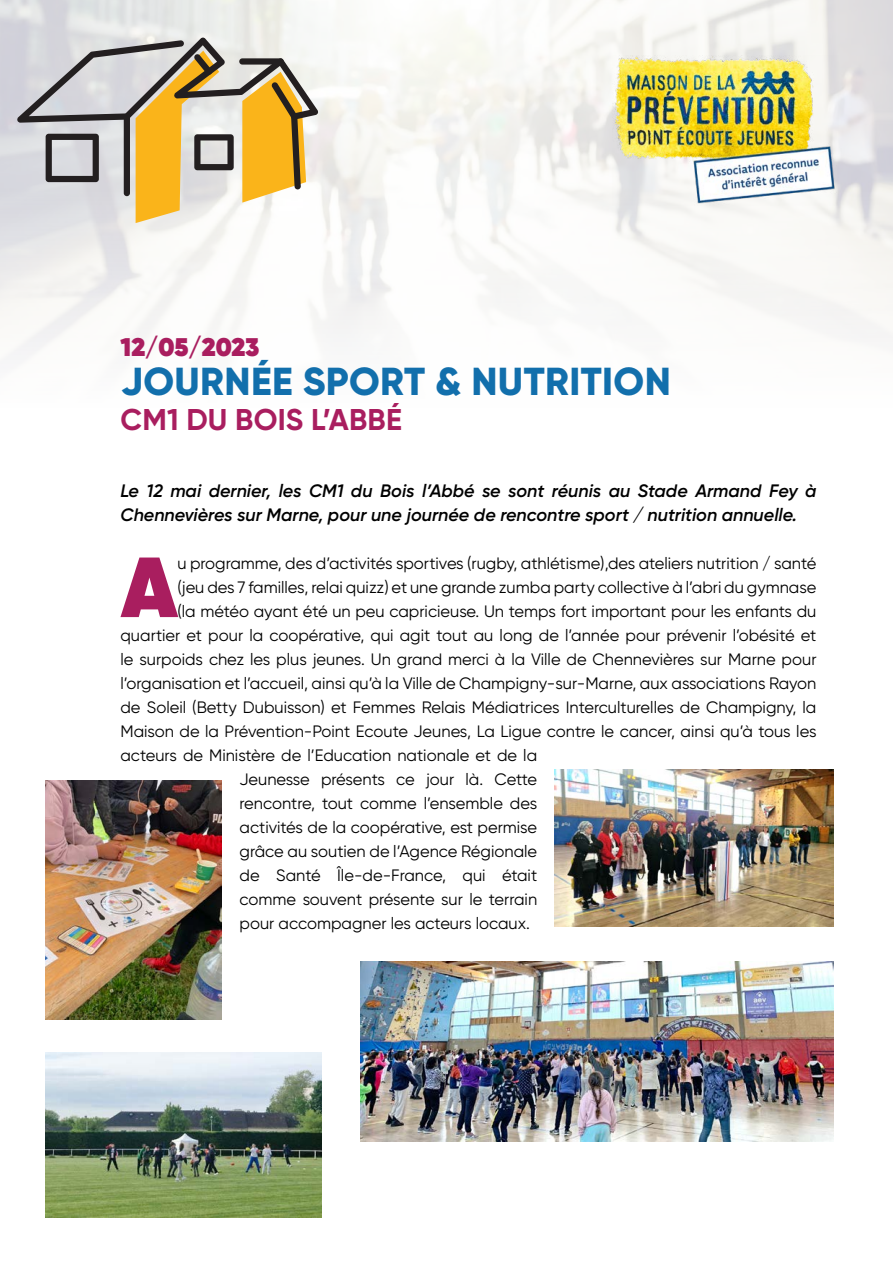
<style>
.page{position:relative;width:893px;height:1263px;background:#fff}
.page>*{position:absolute;margin:0;border:0;box-sizing:border-box;transform-origin:0 0}
.t1{font:800 85.05px "Gilroy";color:#a91e5f}
.t2{font:800 39px "Gilroy";letter-spacing:.01em;color:#126fac}
.t3{font:700 30px "Gilroy";letter-spacing:.01em;color:#a91e5f}
.t4{font:800 25.5px "Gilroy";color:#a91e5f}
.t5{font:italic 600 18px/24px "Gilroy";color:#000}
.t6{font:16.5px "Gilroy";color:#000}
</style>
<div class="page">
<svg style="left:17px;top:38px;width:301px;height:151px;background:#c9c9cb"></svg>
<div style="left:124px;top:113px;width:6px;height:83px;background:#231f20;border-radius:3px"></div>
<svg style="left:242px;top:72px;width:64px;height:131px;background:#dbaa40"></svg>
<svg style="left:46px;top:134px;width:53px;height:48px;background:#8c8b8e"></svg>
<svg style="left:136px;top:51px;width:98px;height:172px;background:#d3ba83"></svg>
<div style="left:239px;top:58px;width:45px;height:7px;background:#231f20;border-radius:3px"></div>
<img style="left:612px;top:55px;width:227px;height:150px">
<img style="left:46px;top:1053px;width:275px;height:164px">
<img style="left:45px;top:780px;width:177px;height:239px">
<img style="left:361px;top:961px;width:472px;height:180px">
<img style="left:554px;top:769px;width:279px;height:158px">
<h3 class="t4" style="left:120px;top:331px;width:140px">12/05/2023</h3>
<h2 class="t2" style="left:121px;top:357px;width:552px">JOURNÉE SPORT &amp; NUTRITION</h2>
<h3 class="t3" style="left:121px;top:401px;width:283px">CM1 DU BOIS L’ABBÉ</h3>
<p class="t5" style="left:120px;top:479px;width:698px">Le 12 mai dernier, les CM1 du Bois l’Abbé se sont réunis au Stade Armand Fey à<br>Chennevières sur Marne, pour une journée de rencontre sport / nutrition annuelle.</p>
<h1 class="t1" style="left:121px;top:533px;width:58px">A</h1>
<p class="t6" style="left:177px;top:553px;width:640px">u programme, des d’activités sportives (rugby, athlétisme),des ateliers nutrition / santé</p>
<p class="t6" style="left:177px;top:577px;width:640px">(jeu des 7 familles, relai quizz) et une grande zumba party collective à l’abri du gymnase</p>
<p class="t6" style="left:177px;top:601px;width:640px">(la météo ayant été un peu capricieuse. Un temps fort important pour les enfants du</p>
<p class="t6" style="left:120px;top:625px;width:697px">quartier et pour la coopérative, qui agit tout au long de l’année pour prévenir l’obésité et</p>
<p class="t6" style="left:120px;top:649px;width:697px">le surpoids chez les plus jeunes. Un grand merci à la Ville de Chennevières sur Marne pour</p>
<p class="t6" style="left:120px;top:673px;width:697px">l’organisation et l’accueil, ainsi qu’à la Ville de Champigny-sur-Marne, aux associations Rayon</p>
<p class="t6" style="left:120px;top:697px;width:697px">de Soleil (Betty Dubuisson) et Femmes Relais Médiatrices Interculturelles de Champigny, la</p>
<p class="t6" style="left:120px;top:721px;width:697px">Maison de la Prévention-Point Ecoute Jeunes, La Ligue contre le cancer, ainsi qu’à tous les</p>
<p class="t6" style="left:120px;top:745px;width:418px">acteurs de Ministère de l’Education nationale et de la</p>
<p class="t6" style="left:240px;top:769px;width:299px">Jeunesse présents ce jour là. Cette</p>
<p class="t6" style="left:240px;top:793px;width:299px">rencontre, tout comme l’ensemble des</p>
<p class="t6" style="left:240px;top:817px;width:299px">activités de la coopérative, est permise</p>
<p class="t6" style="left:240px;top:841px;width:299px">grâce au soutien de l’Agence Régionale</p>
<p class="t6" style="left:240px;top:865px;width:299px">de Santé Île-de-France, qui était</p>
<p class="t6" style="left:240px;top:889px;width:299px">comme souvent présente sur le terrain</p>
<p class="t6" style="left:240px;top:913px;width:292px">pour accompagner les acteurs locaux.</p>
</div>
